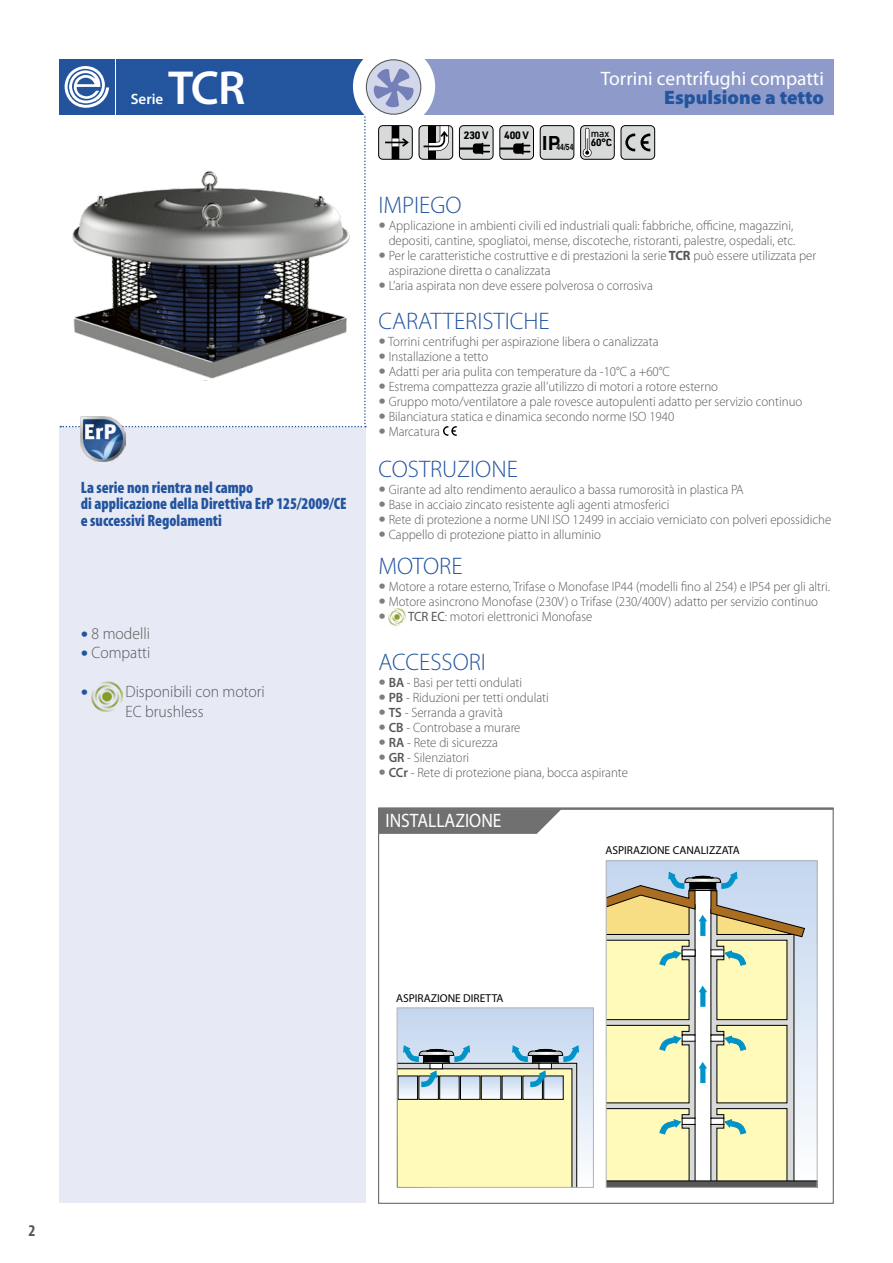
<style>
.page{position:relative;width:893px;height:1263px;background:#fff}
.page>*{position:absolute;margin:0;border:0;box-sizing:border-box;transform-origin:0 0}
.t1{font:600 48px "Myriad Pro";color:#fff}
.t2{font:300 24px "Myriad Pro";color:#23549e}
.t3{font:19.5px "Myriad Pro";color:#fff}
.t4{font:900 19.5px "Myriad Pro";color:#23549e}
.t5{font:19.5px "Myriad Pro";color:#fff;scale:.9 1}
.t6{font:700 19.5px "Helvetica Neue";color:#000;scale:.93 1}
.t7{font:900 condensed 16.5px/16.5px "Myriad Pro";color:#23549e;scale:.95 1}
.t8{font:300 16.5px/19.5px "Myriad Pro";color:#565857;scale:.95 1}
.t9{font:700 condensed 16.5px "Myriad Pro";color:#565857}
.t10{font:600 15px "Myriad Pro";color:#fff}
.t11{font:300 13.5px/15px "Myriad Pro";color:#565857;text-align:right;scale:.95 1}
.t12{font:11.4px "Myriad Pro";color:#000}
.t13{font:700 10.5px "URWDIN";letter-spacing:-.02em;color:#000}
.t14{font:700 10.2px "URWDIN";color:#000}
.t15{font:500 10.2px "URWDIN";color:#000}
.t16{font:700 8.7px "Helvetica LT Std";color:#000;scale:.78 1}
.s1{font-size:30px;color:#23549e}
.s2{font-size:30px;color:#7d7e7d}
.s3{font-weight:700}
.s4{font-weight:400}
.s5{font-weight:600}
</style>
<div class="page">
<div style="left:60px;top:427px;width:306px;height:776px;background:#e7e9f5"></div>
<div style="left:366px;top:60px;width:467px;height:55px;background:#8e9bca"></div>
<img style="left:389px;top:609px;width:16px;height:16px">
<svg style="left:60px;top:59px;width:433px;height:377px"></svg>
<div style="left:459px;top:125px;width:34px;height:34px;border:1px solid #000;border-radius:4px"></div>
<svg style="left:500px;top:126px;width:33px;height:33px"></svg>
<div style="left:500px;top:125px;width:34px;height:34px;border:1px solid #000;border-radius:4px"></div>
<svg style="left:540px;top:126px;width:34px;height:33px"></svg>
<div style="left:540px;top:125px;width:34px;height:34px;border:1px solid #000;border-radius:4px"></div>
<svg style="left:581px;top:126px;width:33px;height:33px"></svg>
<div style="left:580px;top:125px;width:34px;height:34px;border:1px solid #000;border-radius:4px"></div>
<svg style="left:621px;top:126px;width:34px;height:33px"></svg>
<div style="left:621px;top:125px;width:34px;height:34px;border:1px solid #000;border-radius:4px"></div>
<img style="left:60px;top:168px;width:300px;height:212px">
<svg style="left:378px;top:810px;width:183px;height:24px;background:#797a79"></svg>
<hr style="left:378px;top:808px;width:455px;height:2px;background:#6f706f">
<svg style="left:399px;top:1009px;width:193px;height:177px;background:#d8dec9"></svg>
<div style="left:397px;top:1007px;width:197px;height:181px;border:1px solid #b0b2b2"></div>
<div style="left:606px;top:861px;width:211px;height:324px;background:#c5d7ef"></div>
<svg style="left:608px;top:872px;width:207px;height:314px;background:#dcdbb9"></svg>
<div style="left:606px;top:860px;width:211px;height:328px;border:1px solid #b0b2b2"></div>
<img style="left:92px;top:681px;width:30px;height:31px">
<img style="left:81px;top:417px;width:44px;height:44px">
<h1 class="t1" style="left:168px;top:62px;width:78px">TCR</h1>
<p class="t10" style="left:131px;top:91px;width:34px">Serie</p>
<p class="t7" style="left:81px;top:479px;width:281px">La serie non rientra nel campo<br>di applicazione della Direttiva ErP 125/2009/CE e successivi Regolamenti</p>
<p class="t8" style="left:81px;top:624px;width:74px"><span class="s1">•</span> 8 modelli</p>
<p class="t8" style="left:81px;top:643px;width:75px"><span class="s1">•</span> Compatti</p>
<p class="t8" style="left:126px;top:682px;width:148px;text-indent:-45px"><span class="s1">•</span> Disponibili con motori<br>EC brushless</p>
<p class="t13" style="left:464px;top:128px;width:26px">230 V</p>
<p class="t13" style="left:504px;top:128px;width:26px">400 V</p>
<h3 class="t6" style="left:542px;top:128px;width:21px">IP</h3>
<p class="t16" style="left:556px;top:142px;width:23px">44/54</p>
<h3 class="t3" style="left:601px;top:68px;width:224px">Torrini centrifughi compatti</h3>
<h3 class="t4" style="left:664px;top:87px;width:161px">Espulsione a tetto</h3>
<p class="t15" style="left:591px;top:127px;width:20px">max</p>
<p class="t14" style="left:591px;top:136px;width:23px">60°C</p>
<h2 class="t2" style="left:378px;top:191px;width:85px">IMPIEGO</h2>
<p class="t11" style="left:378px;top:218px;width:440px"><span class="s2">•</span> Applicazione in ambienti civili ed industriali quali: fabbriche, officine, magazzini, depositi, cantine, spogliatoi, mense, discoteche, ristoranti, palestre, ospedali, etc.</p>
<p class="t11" style="left:389px;top:248px;width:452px;text-align:left;text-indent:-10px"><span class="s2">•</span> Per le caratteristiche costruttive e di prestazioni la serie <span class="s3">TCR</span> può essere utilizzata per aspirazione diretta o canalizzata</p>
<p class="t11" style="left:378px;top:278px;width:290px"><span class="s2">•</span> L’aria aspirata non deve essere polverosa o corrosiva</p>
<h2 class="t2" style="left:378px;top:307px;width:173px">CARATTERISTICHE</h2>
<p class="t11" style="left:378px;top:334px;width:296px"><span class="s2">•</span> Torrini centrifughi per aspirazione libera o canalizzata</p>
<p class="t11" style="left:378px;top:349px;width:117px"><span class="s2">•</span> Installazione a tetto</p>
<p class="t11" style="left:378px;top:364px;width:308px"><span class="s2">•</span> Adatti per aria pulita con temperature da -10°C a +60°C</p>
<p class="t11" style="left:378px;top:379px;width:359px"><span class="s2">•</span> Estrema compattezza grazie all’utilizzo di motori a rotore esterno</p>
<p class="t11" style="left:378px;top:394px;width:448px"><span class="s2">•</span> Gruppo moto/ventilatore a pale rovesce autopulenti adatto per servizio continuo</p>
<p class="t11" style="left:378px;top:409px;width:313px"><span class="s2">•</span> Bilanciatura statica e dinamica secondo norme ISO 1940</p>
<p class="t11" style="left:378px;top:424px;width:66px"><span class="s2">•</span> Marcatura</p>
<h2 class="t2" style="left:378px;top:456px;width:141px">COSTRUZIONE</h2>
<p class="t11" style="left:378px;top:482px;width:386px"><span class="s2">•</span> Girante ad alto rendimento aeraulico a bassa rumorosità in plastica PA</p>
<p class="t11" style="left:378px;top:497px;width:308px"><span class="s2">•</span> Base in acciaio zincato resistente agli agenti atmosferici</p>
<p class="t11" style="left:378px;top:512px;width:478px"><span class="s2">•</span> Rete di protezione a norme UNI ISO 12499 in acciaio verniciato con polveri epossidiche</p>
<p class="t11" style="left:378px;top:527px;width:236px"><span class="s2">•</span> Cappello di protezione piatto in alluminio</p>
<h2 class="t2" style="left:378px;top:552px;width:86px">MOTORE</h2>
<p class="t11" style="left:378px;top:579px;width:477px"><span class="s2">•</span> Motore a rotare esterno, Trifase o Monofase IP44 (modelli fino al 254) e IP54 per gli altri.</p>
<p class="t11" style="left:378px;top:594px;width:464px"><span class="s2">•</span> Motore asincrono Monofase (230V) o Trifase (230/400V) adatto per servizio continuo</p>
<p class="t11" style="left:378px;top:609px;width:227px"><span class="s2">•</span> <span class="s4">TCR EC</span>: motori elettronici Monofase</p>
<h2 class="t2" style="left:378px;top:649px;width:109px">ACCESSORI</h2>
<p class="t11" style="left:378px;top:676px;width:153px"><span class="s2">•</span> <span class="s5">BA</span> - Basi per tetti ondulati</p>
<p class="t11" style="left:378px;top:691px;width:181px"><span class="s2">•</span> <span class="s5">PB</span> - Riduzioni per tetti ondulati</p>
<p class="t11" style="left:378px;top:706px;width:132px"><span class="s2">•</span> <span class="s5">TS</span> - Serranda a gravità</p>
<p class="t11" style="left:378px;top:721px;width:151px"><span class="s2">•</span> <span class="s5">CB</span> - Controbase a murare</p>
<p class="t11" style="left:378px;top:736px;width:127px"><span class="s2">•</span> <span class="s5">RA</span> - Rete di sicurezza</p>
<p class="t11" style="left:378px;top:751px;width:97px"><span class="s2">•</span> <span class="s5">GR</span> - Silenziatori</p>
<p class="t11" style="left:378px;top:766px;width:264px"><span class="s2">•</span> <span class="s5">CCr</span> - Rete di protezione piana, bocca aspirante</p>
<h3 class="t5" style="left:386px;top:810px;width:130px">INSTALLAZIONE</h3>
<p class="t12" style="left:605px;top:844px;width:136px">ASPIRAZIONE CANALIZZATA</p>
<p class="t12" style="left:396px;top:991px;width:109px">ASPIRAZIONE DIRETTA</p>
<p class="t9" style="left:28px;top:1221px;width:9px">2</p>
</div>
